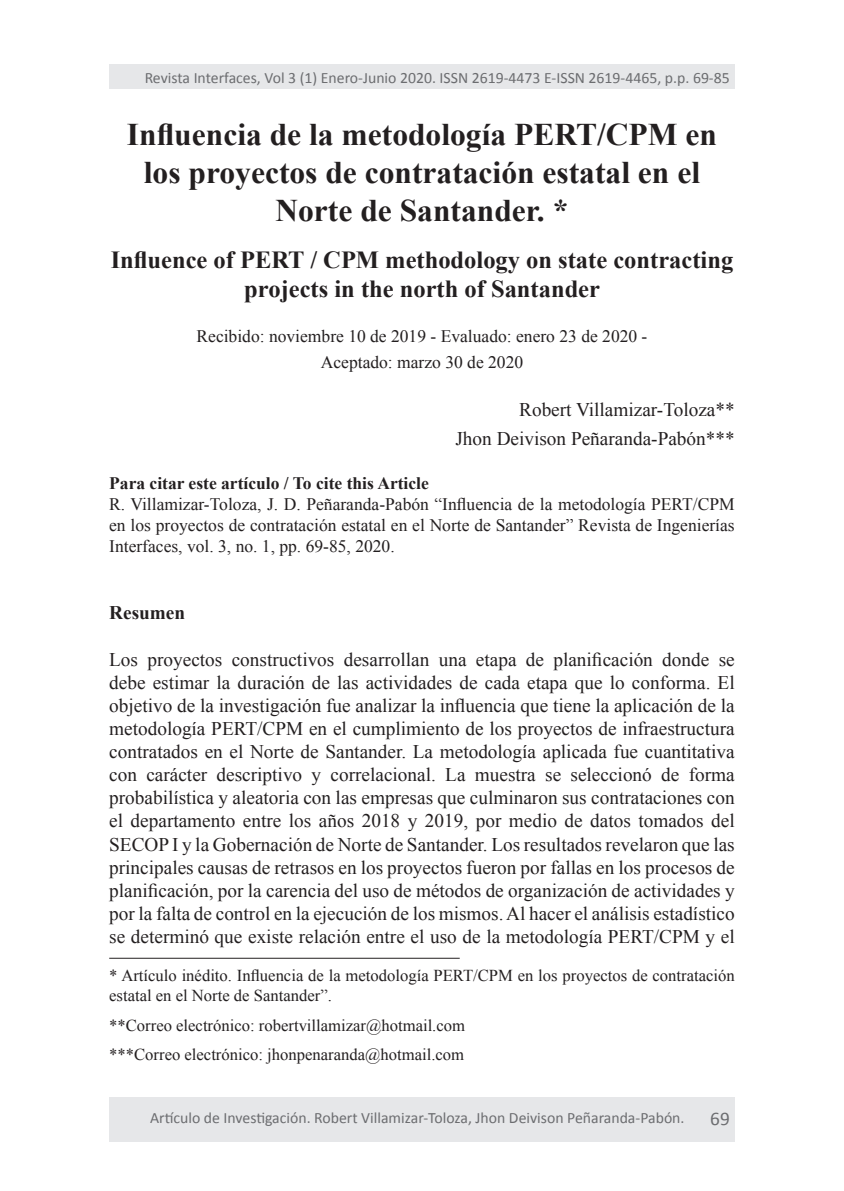
<style>
.page{position:relative;width:844px;height:1191px;background:#fff}
.page>*{position:absolute;margin:0;border:0;box-sizing:border-box;transform-origin:0 0}
.t1{font:700 31.5px/37.8px "Times New Roman";color:#231f20;text-align:center}
.t2{font:700 24.5px/29.4px "Times New Roman";color:#231f20;text-align:center}
.t3{font:19.25px/23.1px "Times New Roman";color:#231f20;text-align:right}
.t4{font:700 19.25px "Times New Roman";color:#231f20}
.t5{font:19.25px "Calibri";color:#6c6d70}
.t6{font:17.5px/21px "Times New Roman";color:#231f20;text-align:center}
.t7{font:700 17.5px "Times New Roman";color:#231f20}
.t8{font:16.62px/19.9px "Times New Roman";color:#231f20}
.t9{font:15.75px "Calibri";color:#6c6d70}
</style>
<div class="page">
<hr style="left:109px;top:958px;width:350px;height:1px;background:#231f20">
<div style="left:109px;top:1097px;width:625px;height:44px;background:#e6e7e9"></div>
<div style="left:109px;top:64px;width:625px;height:25px;background:#e6e7e9"></div>
<p class="t9" style="left:145px;top:68px;width:586px">Revista Interfaces, Vol 3 (1) Enero-Junio 2020. ISSN 2619-4473 E-ISSN 2619-4465, p.p. 69-85</p>
<h1 class="t1" style="left:127px;top:115px;width:591px">Influencia de la metodología PERT/CPM en los proyectos de contratación estatal en el<br>Norte de Santander. *</h1>
<p class="t2" style="left:111px;top:244px;width:624px">Influence of PERT / CPM methodology on state contracting projects in the north of Santander</p>
<p class="t6" style="left:196px;top:323px;width:452px;line-height:26.2px">Recibido: noviembre 10 de 2019 - Evaluado: enero 23 de 2020 -<br>Aceptado: marzo 30 de 2020</p>
<p class="t3" style="left:455px;top:395px;width:281px;line-height:28.9px">Robert Villamizar-Toloza**<br>Jhon Deivison Peñaranda-Pabón***</p>
<p class="t7" style="left:109px;top:471px;width:321px">Para citar este artículo / To cite this Article</p>
<p class="t6" style="left:109px;top:493px;width:627px;text-align:justify">R. Villamizar-Toloza, J. D. Peñaranda-Pabón “Influencia de la metodología PERT/CPM en los proyectos de contratación estatal en el Norte de Santander” Revista de Ingenierías Interfaces, vol. 3, no. 1, pp. 69-85, 2020.</p>
<p class="t4" style="left:109px;top:599px;width:77px">Resumen</p>
<p class="t3" style="left:109px;top:647px;width:627px;text-align:justify">Los proyectos constructivos desarrollan una etapa de planificación donde se debe estimar la duración de las actividades de cada etapa que lo conforma. El objetivo de la investigación fue analizar la influencia que tiene la aplicación de la metodología PERT/CPM en el cumplimiento de los proyectos de infraestructura contratados en el Norte de Santander. La metodología aplicada fue cuantitativa con carácter descriptivo y correlacional. La muestra se seleccionó de forma probabilística y aleatoria con las empresas que culminaron sus contrataciones con el departamento entre los años 2018 y 2019, por medio de datos tomados del SECOP I y la Gobernación de Norte de Santander. Los resultados revelaron que las principales causas de retrasos en los proyectos fueron por fallas en los procesos de planificación, por la carencia del uso de métodos de organización de actividades y por la falta de control en la ejecución de los mismos. Al hacer el análisis estadístico se determinó que existe relación entre el uso de la metodología PERT/CPM y el</p>
<p class="t8" style="left:109px;top:965px;width:627px">* Artículo inédito. Influencia de la metodología PERT/CPM en los proyectos de contratación estatal en el Norte de Santander”.</p>
<p class="t8" style="left:109px;top:1009px;width:357px;line-height:29.9px">**Correo electrónico: robertvillamizar@hotmail.com ***Correo electrónico: jhonpenaranda@hotmail.com</p>
<p class="t9" style="left:150px;top:1108px;width:536px">Artículo de Investigación. Robert Villamizar-Toloza, Jhon Deivison Peñaranda-Pabón.</p>
<p class="t5" style="left:710px;top:1106px;width:21px">69</p>
</div>
